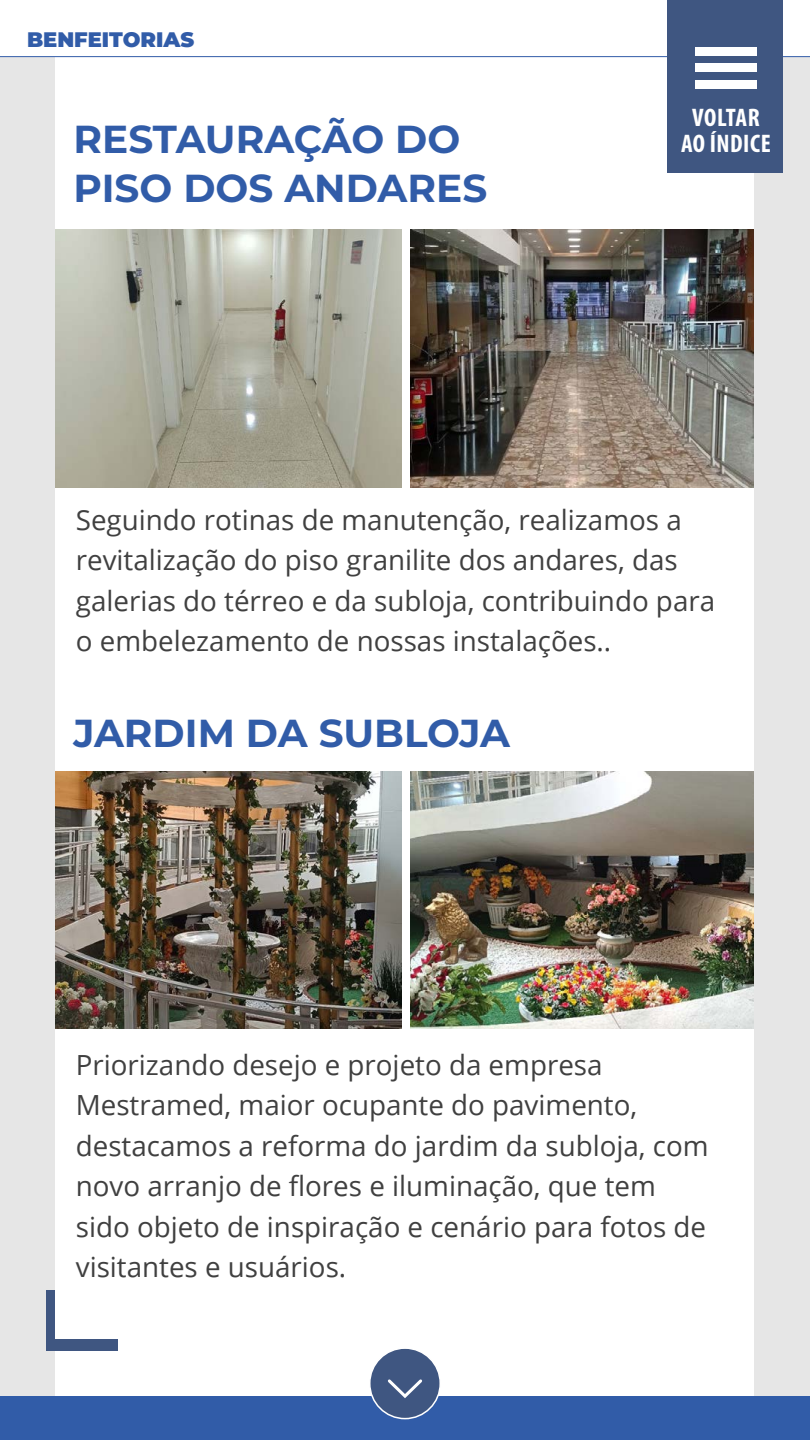
<style>
.page{position:relative;width:810px;height:1440px;background:#fff}
.page>*{position:absolute;margin:0;border:0;box-sizing:border-box;transform-origin:0 0}
.t1{font:700 39px "Montserrat";color:#315ca8}
.t2{font:27.75px/40.5px "Open Sans";color:#404040}
.t3{font:700 condensed 25.5px "Myriad Pro";letter-spacing:.02em;color:#fff}
.t4{font:900 21px "Montserrat";color:#315ca8}
</style>
<div class="page">
<div style="left:0;top:57px;width:810px;height:1383px;background:#e6e6e6"></div>
<div style="left:55px;top:0;width:699px;height:1396px;background:#fff"></div>
<svg style="left:0;top:0;width:810px;height:57px"></svg>
<div style="left:46px;top:1340px;width:72px;height:11px;background:#3f5681"></div>
<div style="left:46px;top:1290px;width:9px;height:61px;background:#3f5681"></div>
<div style="left:0;top:1396px;width:810px;height:44px;background:#315ca8"></div>
<div style="left:370px;top:1348px;width:70px;height:71px;background:#3f5681;border-radius:50%"></div>
<div style="left:369px;top:1347px;width:72px;height:72px;border:2px solid #fff;border-radius:50%"></div>
<svg style="left:388px;top:1379px;width:34px;height:19px"></svg>
<div style="left:668px;top:0;width:115px;height:173px;background:#3f5681"></div>
<div style="left:695px;top:47px;width:62px;height:9px;background:#fff"></div>
<div style="left:695px;top:63px;width:62px;height:9px;background:#fff"></div>
<div style="left:695px;top:80px;width:62px;height:8px;background:#fff"></div>
<img style="left:55px;top:230px;width:346px;height:257px">
<img style="left:55px;top:771px;width:346px;height:257px">
<img style="left:411px;top:230px;width:343px;height:257px">
<img style="left:411px;top:771px;width:343px;height:257px">
<p class="t4" style="left:27px;top:24px;width:169px">BENFEITORIAS</p>
<h1 class="t1" style="left:74px;top:111px;width:388px">RESTAURAÇÃO DO</h1>
<h1 class="t1" style="left:74px;top:160px;width:415px">PISO DOS ANDARES</h1>
<p class="t3" style="left:692px;top:101px;width:69px">VOLTAR</p>
<p class="t3" style="left:681px;top:128px;width:91px">AO ÍNDICE</p>
<p class="t2" style="left:76px;top:499px;width:641px">Seguindo rotinas de manutenção, realizamos a revitalização do piso granilite dos andares, das galerias do térreo e da subloja, contribuindo para o embelezamento de nossas instalações..</p>
<h1 class="t1" style="left:74px;top:705px;width:438px">JARDIM DA SUBLOJA</h1>
<p class="t2" style="left:76px;top:1044px;width:634px">Priorizando desejo e projeto da empresa Mestramed, maior ocupante do pavimento, destacamos a reforma do jardim da subloja, com novo arranjo de flores e iluminação, que tem sido objeto de inspiração e cenário para fotos de visitantes e usuários.</p>
</div>
